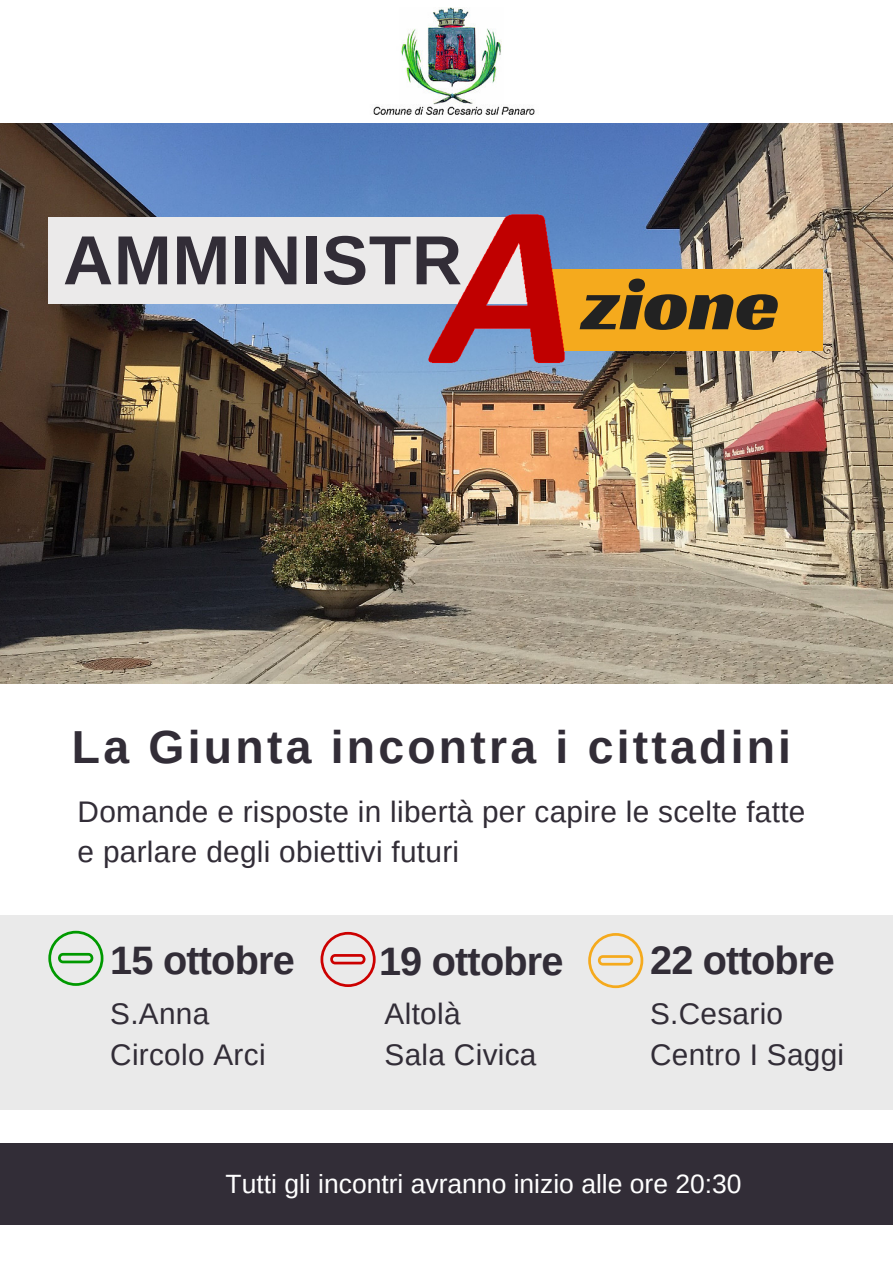
<style>
.page{position:relative;width:893px;height:1263px;background:#fff}
.page>*{position:absolute;margin:0;border:0;box-sizing:border-box;transform-origin:0 0}
.t1{font:79.35px "Racing Sans One";color:#222}
.t2{font:700 69.45px "Arimo";letter-spacing:.01em;color:#322d37}
.t3{font:700 46.35px "Arimo";letter-spacing:.07em;color:#322d37}
.t4{font:700 39.6px "Arimo";letter-spacing:-.02em;color:#322d37}
.t5{font:29.7px/40.5px "Arimo";letter-spacing:.01em;color:#322d37}
.t6{font:26.4px "Arimo";color:#fff}
</style>
<div class="page">
<img style="left:0;top:123px;width:892px;height:560px">
<div style="left:48px;top:217px;width:492px;height:86px;background:#ebeaea"></div>
<div style="left:540px;top:269px;width:282px;height:81px;background:#f5aa1d"></div>
<div style="left:0;top:915px;width:892px;height:194px;background:#eaeaea"></div>
<div style="left:0;top:1143px;width:892px;height:82px;background:#322d37"></div>
<img style="left:426px;top:136px;width:160px;height:229px">
<svg style="left:48px;top:931px;width:55px;height:55px"></svg>
<svg style="left:320px;top:932px;width:55px;height:55px"></svg>
<svg style="left:588px;top:933px;width:55px;height:55px"></svg>
<img style="left:373px;top:8px;width:162px;height:107px">
<h2 class="t2" style="left:63px;top:221px;width:400px">AMMINISTR</h2>
<h1 class="t1" style="left:582px;top:252px;width:198px">zione</h1>
<h3 class="t3" style="left:72px;top:721px;width:720px">La Giunta incontra i cittadini</h3>
<p class="t5" style="left:78px;top:791px;width:729px">Domande e risposte in libertà per capire le scelte fatte e parlare degli obiettivi futuri</p>
<h3 class="t4" style="left:110px;top:937px;width:186px">15 ottobre</h3>
<h3 class="t4" style="left:379px;top:939px;width:186px">19 ottobre</h3>
<h3 class="t4" style="left:650px;top:937px;width:186px">22 ottobre</h3>
<p class="t5" style="left:110px;top:993px;width:157px">S.Anna<br>Circolo Arci</p>
<p class="t5" style="left:384px;top:993px;width:153px">Altolà<br>Sala Civica</p>
<p class="t5" style="left:650px;top:993px;width:196px">S.Cesario<br>Centro I Saggi</p>
<p class="t6" style="left:225px;top:1169px;width:517px">Tutti gli incontri avranno inizio alle ore 20:30</p>
</div>
